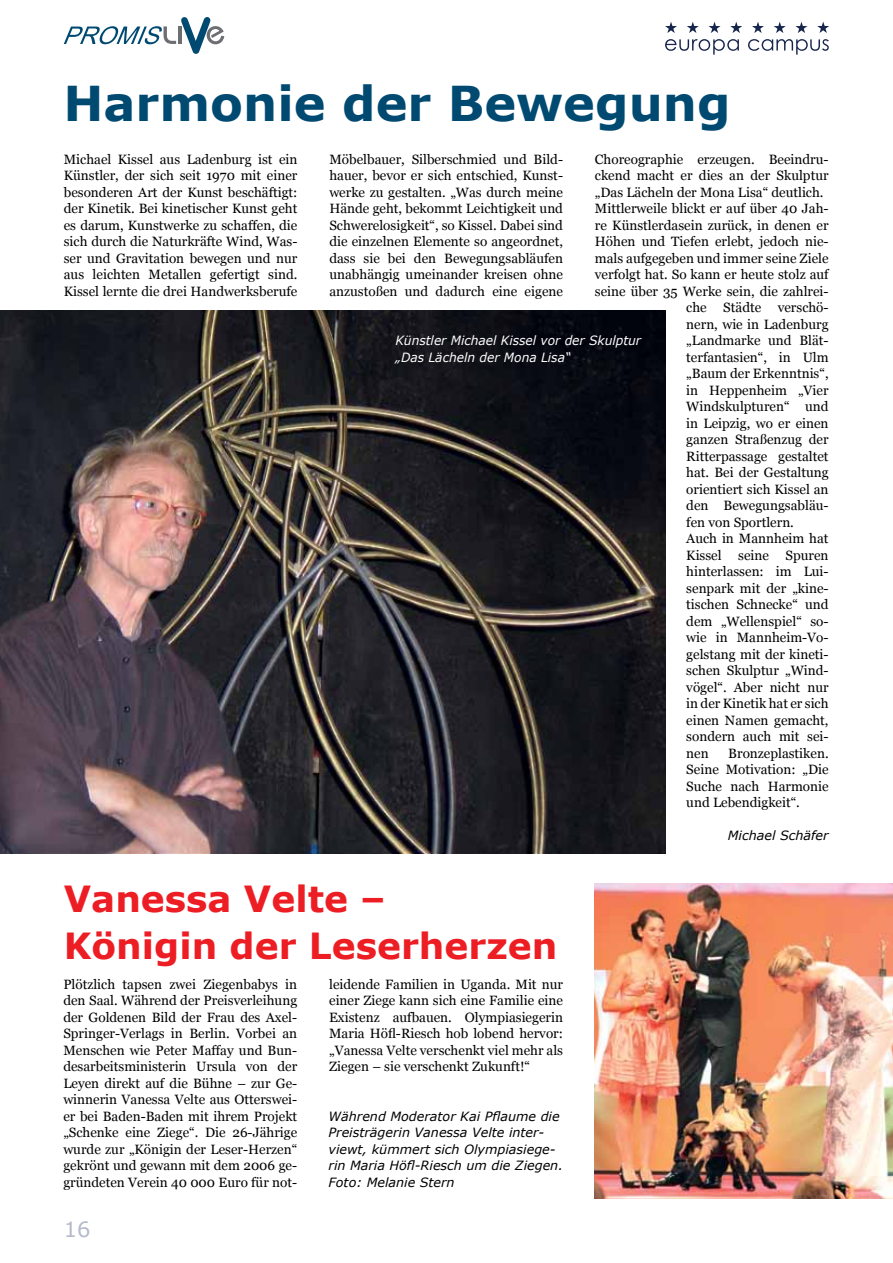
<style>
.page{position:relative;width:893px;height:1263px;background:#fff}
.page>*{position:absolute;margin:0;border:0;box-sizing:border-box;transform-origin:0 0}
.t1{font:700 48px "Verdana";color:#004a72}
.t2{font:700 36px/46.5px "Verdana";color:#ed1d24}
.t3{font:21px "Verdana";color:#b4bacb}
.t4{font:13.5px/16.5px "Georgia";color:#000;text-align:justify}
.t5{font:italic 12.75px/16.5px "Verdana";color:#000}
.t6{font:italic 12.75px/16.5px "Verdana";color:#fff;scale:.96 1}
</style>
<div class="page">
<svg style="left:665px;top:39px;width:74px;height:16px"></svg>
<svg style="left:748px;top:39px;width:81px;height:16px"></svg>
<svg style="left:687px;top:22px;width:12px;height:11px"></svg>
<svg style="left:708px;top:22px;width:12px;height:11px"></svg>
<svg style="left:730px;top:22px;width:12px;height:11px"></svg>
<svg style="left:752px;top:22px;width:12px;height:11px"></svg>
<svg style="left:774px;top:22px;width:12px;height:11px"></svg>
<svg style="left:795px;top:22px;width:12px;height:11px"></svg>
<svg style="left:817px;top:22px;width:12px;height:11px"></svg>
<svg style="left:665px;top:22px;width:12px;height:11px"></svg>
<svg style="left:64px;top:17px;width:160px;height:37px"></svg>
<img style="left:594px;top:883px;width:299px;height:316px">
<img style="left:0;top:310px;width:665px;height:543px">
<h1 class="t1" style="left:63px;top:70px;width:669px">Harmonie der Bewegung</h1>
<p class="t4" style="left:64px;top:151px;width:235px">Michael Kissel aus Ladenburg ist ein Künstler, der sich seit 1970 mit einer besonderen Art der Kunst beschäftigt: der Kinetik. Bei kinetischer Kunst geht es darum, Kunstwerke zu schaffen, die sich durch die Naturkräfte Wind, Was&shy;ser und Gravitation bewegen und nur aus leichten Metallen gefertigt sind.<br>Kissel lernte die drei Handwerksberufe</p>
<p class="t4" style="left:329px;top:151px;width:235px">Möbelbauer, Silberschmied und Bild&shy;hauer, bevor er sich entschied, Kunst&shy;werke zu gestalten. „Was durch meine Hände geht, bekommt Leichtigkeit und Schwerelosigkeit“, so Kissel. Dabei sind die einzelnen Elemente so angeordnet, dass sie bei den Bewegungsabläufen unabhängig umeinander kreisen ohne anzustoßen und dadurch eine eigene</p>
<p class="t4" style="left:595px;top:151px;width:235px">Choreographie erzeugen. Beeindru-</p>
<p class="t4" style="left:595px;top:168px;width:235px">ckend macht er dies an der Skulptur</p>
<p class="t4" style="left:595px;top:184px;width:230px">„Das Lächeln der Mona Lisa“ deutlich.</p>
<p class="t4" style="left:595px;top:201px;width:235px">Mittlerweile blickt er auf über 40 Jah-</p>
<p class="t4" style="left:595px;top:217px;width:235px">re Künstlerdasein zurück, in denen er</p>
<p class="t4" style="left:595px;top:234px;width:235px">Höhen und Tiefen erlebt, jedoch nie-</p>
<p class="t4" style="left:595px;top:250px;width:235px">mals aufgegeben und immer seine Ziele</p>
<p class="t4" style="left:595px;top:267px;width:235px">verfolgt hat. So kann er heute stolz auf</p>
<p class="t4" style="left:595px;top:283px;width:235px">seine über 35 Werke sein, die zahlrei-</p>
<p class="t4" style="left:686px;top:300px;width:144px">che Städte verschö-</p>
<p class="t4" style="left:686px;top:316px;width:144px">nern, wie in Ladenburg</p>
<p class="t4" style="left:686px;top:333px;width:144px">„Landmarke und Blät-</p>
<p class="t4" style="left:686px;top:349px;width:144px">terfantasien“, in Ulm</p>
<p class="t4" style="left:686px;top:366px;width:144px">„Baum der Erkenntnis“,</p>
<p class="t4" style="left:686px;top:382px;width:144px">in Heppenheim „Vier</p>
<p class="t4" style="left:686px;top:399px;width:144px">Windskulpturen“ und</p>
<p class="t4" style="left:686px;top:415px;width:144px">in Leipzig, wo er einen</p>
<p class="t4" style="left:686px;top:432px;width:144px">ganzen Straßenzug der</p>
<p class="t4" style="left:686px;top:448px;width:144px">Ritterpassage gestaltet</p>
<p class="t4" style="left:686px;top:465px;width:144px">hat. Bei der Gestaltung</p>
<p class="t4" style="left:686px;top:481px;width:144px">orientiert sich Kissel an</p>
<p class="t4" style="left:686px;top:498px;width:144px">den Bewegungsabläu-</p>
<p class="t4" style="left:686px;top:514px;width:109px">fen von Sportlern.</p>
<p class="t4" style="left:686px;top:531px;width:144px">Auch in Mannheim hat</p>
<p class="t4" style="left:686px;top:547px;width:144px">Kissel seine Spuren</p>
<p class="t4" style="left:686px;top:564px;width:144px">hinterlassen: im Lui-</p>
<p class="t4" style="left:686px;top:580px;width:144px">senpark mit der „kine-</p>
<p class="t4" style="left:686px;top:597px;width:144px">tischen Schnecke“ und</p>
<p class="t4" style="left:686px;top:613px;width:144px">dem „Wellenspiel“ so-</p>
<p class="t4" style="left:686px;top:630px;width:144px">wie in Mannheim-Vo-</p>
<p class="t4" style="left:686px;top:646px;width:144px">gelstang mit der kineti-</p>
<p class="t4" style="left:686px;top:663px;width:144px">schen Skulptur „Wind-</p>
<p class="t4" style="left:686px;top:679px;width:144px">vögel“. Aber nicht nur</p>
<p class="t4" style="left:686px;top:696px;width:144px">in der Kinetik hat er sich</p>
<p class="t4" style="left:686px;top:712px;width:144px">einen Namen gemacht,</p>
<p class="t4" style="left:686px;top:729px;width:144px">sondern auch mit sei-</p>
<p class="t4" style="left:686px;top:745px;width:24px">nen</p>
<p class="t6" style="left:395px;top:332px;width:257px">Künstler Michael Kissel vor der Skulptur „Das Lächeln der Mona Lisa“</p>
<p class="t4" style="left:686px;top:745px;width:144px;text-indent:42px">Bronzeplastiken.<br>Seine Motivation: „Die Suche nach Harmonie und Lebendigkeit“.</p>
<p class="t5" style="left:728px;top:827px;width:102px">Michael Schäfer</p>
<h2 class="t2" style="left:64px;top:875px;width:495px">Vanessa Velte –<br>Königin der Leserherzen</h2>
<p class="t4" style="left:63px;top:976px;width:235px">Plötzlich tapsen zwei Ziegenbabys in den Saal. Während der Preisverleihung der Goldenen Bild der Frau des Axel-Springer-Verlags in Berlin. Vorbei an Menschen wie Peter Maffay und Bun&shy;desarbeitsministerin Ursula von der Leyen direkt auf die Bühne – zur Ge&shy;winnerin Vanessa Velte aus Otterswei&shy;er bei Baden-Baden mit ihrem Projekt „Schenke eine Ziege“. Die 26-Jährige wurde zur „Königin der Leser-Herzen“ gekrönt und gewann mit dem 2006 ge&shy;gründeten Verein 40 000 Euro für not-</p>
<p class="t4" style="left:329px;top:976px;width:235px">leidende Familien in Uganda. Mit nur einer Ziege kann sich eine Familie eine Existenz aufbauen. Olympiasiegerin Maria Höfl-Riesch hob lobend hervor: „Vanessa Velte verschenkt viel mehr als Ziegen – sie verschenkt Zukunft!“</p>
<p class="t5" style="left:329px;top:1108px;width:236px">Während Moderator Kai Pflaume die<br>Preisträgerin Vanessa Velte inter&shy;viewt, kümmert sich Olympiasiege&shy;rin Maria Höfl-Riesch um die Ziegen.<br>Foto: Melanie Stern</p>
<h3 class="t3" style="left:64px;top:1214px;width:28px">16</h3>
</div>
